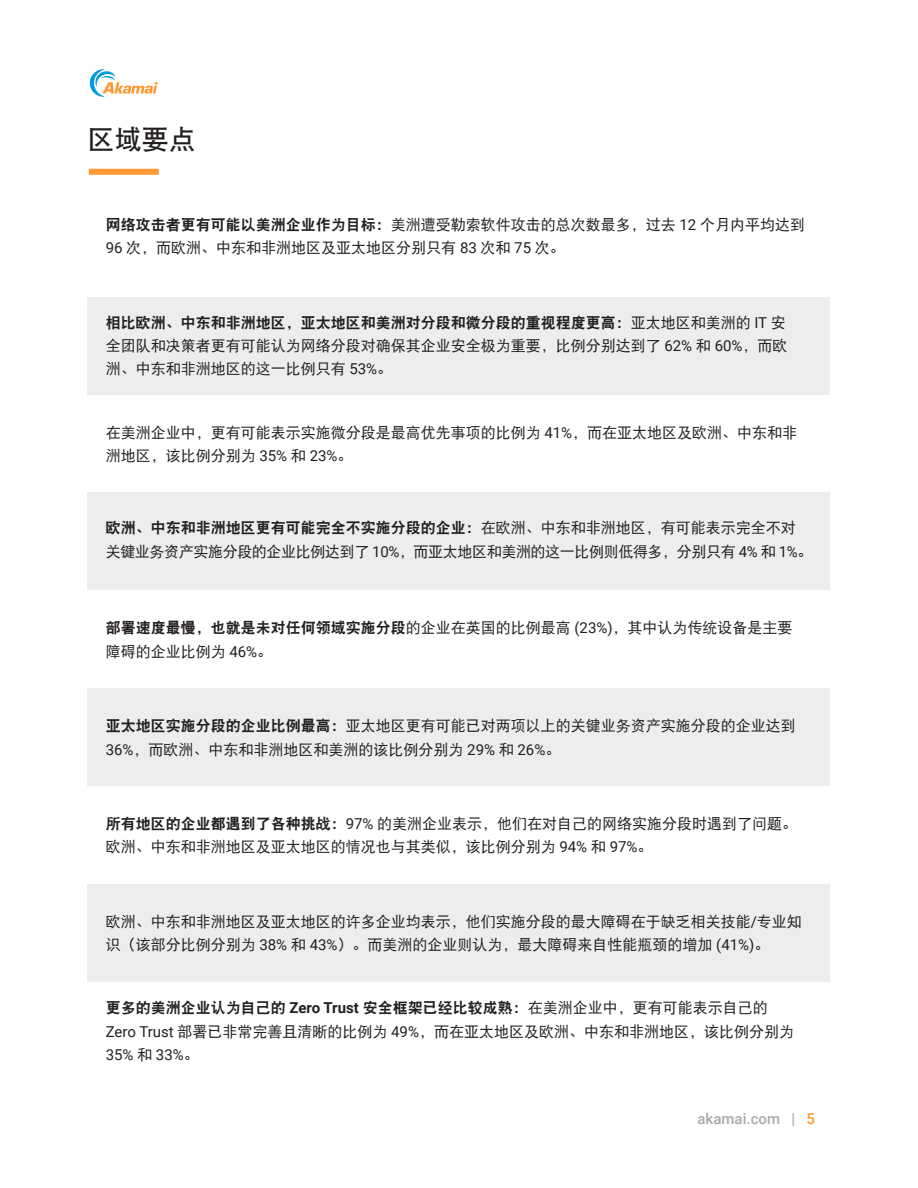
<style>
.page{position:relative;width:918px;height:1188px;background:#fff}
.page>*{position:absolute;margin:0;border:0;box-sizing:border-box;transform-origin:0 0}
.H1-_Double_Column_Orange_Bar{font:27px "DFP Hei W7";color:#231f20}
.Body{font:15px/23.2px "DFP Hei W5";color:#231f20}
.Body-2{font:15px/23.2px "DFP Hei W5";letter-spacing:-.025em;color:#231f20}
.t1{font:500 15px "Roboto";color:#a8a9ad}
.s1{font-family:"DFP Hei W9"}
.s2{font-family:"Roboto"}
.s3{font-family:"Roboto";font-weight:700}
.s4{color:#f93}
</style>
<div class="page">
<svg style="left:90px;top:69px;width:68px;height:28px"></svg>
<div style="left:88px;top:688px;width:742px;height:98px;background:#eceeee"></div>
<div style="left:88px;top:884px;width:742px;height:98px;background:#eceeee"></div>
<div style="left:89px;top:169px;width:70px;height:6px;background:#f93"></div>
<div style="left:88px;top:492px;width:742px;height:98px;background:#eceeee"></div>
<div style="left:88px;top:297px;width:742px;height:98px;background:#eceeee"></div>
<p class="H1-_Double_Column_Orange_Bar" style="left:88px;top:124px;width:109px">区域要点</p>
<p class="Body" style="left:106px;top:213px;width:701px"><span class="s1">网络攻击者更有可能以美洲企业作为目标：</span>美洲遭受勒索软件攻击的总次数最多，过去 <span class="s2">12</span> 个月内平均达到<br><span class="s2">96</span> 次，而欧洲、中东和非洲地区及亚太地区分别只有 <span class="s2">83</span> 次和 <span class="s2">75</span> 次。</p>
<p class="Body" style="left:106px;top:311px;width:683px"><span class="s1">相比欧洲、中东和非洲地区，亚太地区和美洲对分段和微分段的重视程度更高：</span>亚太地区和美洲的 <span class="s2">IT</span> 安全团队和决策者更有可能认为网络分段对确保其企业安全极为重要，比例分别达到了 <span class="s2">62%</span> 和 <span class="s2">60%</span>，而欧洲、中东和非洲地区的这一比例只有 <span class="s2">53%</span>。</p>
<p class="Body" style="left:106px;top:420px;width:693px">在美洲企业中，更有可能表示实施微分段是最高优先事项的比例为 <span class="s2">41%</span>，而在亚太地区及欧洲、中东和非洲地区，该比例分别为 <span class="s2">35%</span> 和 <span class="s2">23%</span>。</p>
<p class="Body-2" style="left:106px;top:516px;width:708px"><span class="s1">欧洲、中东和非洲地区更有可能完全不实施分段的企业：</span>在欧洲、中东和非洲地区，有可能表示完全不对关键业务资产实施分段的企业比例达到了 <span class="s2">10%</span>，而亚太地区和美洲的这一比例则低得多，分别只有 <span class="s2">4%</span> 和 <span class="s2">1%</span>。</p>
<p class="Body" style="left:106px;top:616px;width:688px"><span class="s1">部署速度最慢，也就是未对任何领域实施分段</span>的企业在英国的比例最高 <span class="s2">(23%)</span>，其中认为传统设备是主要障碍的企业比例为 <span class="s2">46%</span>。</p>
<p class="Body" style="left:106px;top:714px;width:691px"><span class="s1">亚太地区实施分段的企业比例最高：</span>亚太地区更有可能已对两项以上的关键业务资产实施分段的企业达到<br><span class="s2">36%</span>，而欧洲、中东和非洲地区和美洲的该比例分别为 <span class="s2">29%</span> 和 <span class="s2">26%</span>。</p>
<p class="Body" style="left:106px;top:812px;width:693px"><span class="s1">所有地区的企业都遇到了各种挑战：</span><span class="s2">97%</span> 的美洲企业表示，他们在对自己的网络实施分段时遇到了问题。欧洲、中东和非洲地区及亚太地区的情况也与其类似，该比例分别为 <span class="s2">94%</span> 和 <span class="s2">97%</span>。</p>
<p class="Body" style="left:106px;top:910px;width:698px">欧洲、中东和非洲地区及亚太地区的许多企业均表示，他们实施分段的最大障碍在于缺乏相关技能<span class="s2">/</span>专业知识（该部分比例分别为 <span class="s2">38%</span> 和 <span class="s2">43%</span>）。而美洲的企业则认为，最大障碍来自性能瓶颈的增加 <span class="s2">(41%)</span>。</p>
<p class="Body" style="left:106px;top:996px;width:690px"><span class="s1">更多的美洲企业认为自己的</span> <span class="s3">Zero Trust</span> <span class="s1">安全框架已经比较成熟：</span>在美洲企业中，更有可能表示自己的<br><span class="s2">Zero Trust</span> 部署已非常完善且清晰的比例为 <span class="s2">49%</span>，而在亚太地区及欧洲、中东和非洲地区，该比例分别为<br><span class="s2">35%</span> 和 <span class="s2">33%</span>。</p>
<p class="t1" style="left:698px;top:1109px;width:119px">akamai.com | <span class="s4">5</span></p>
</div>
